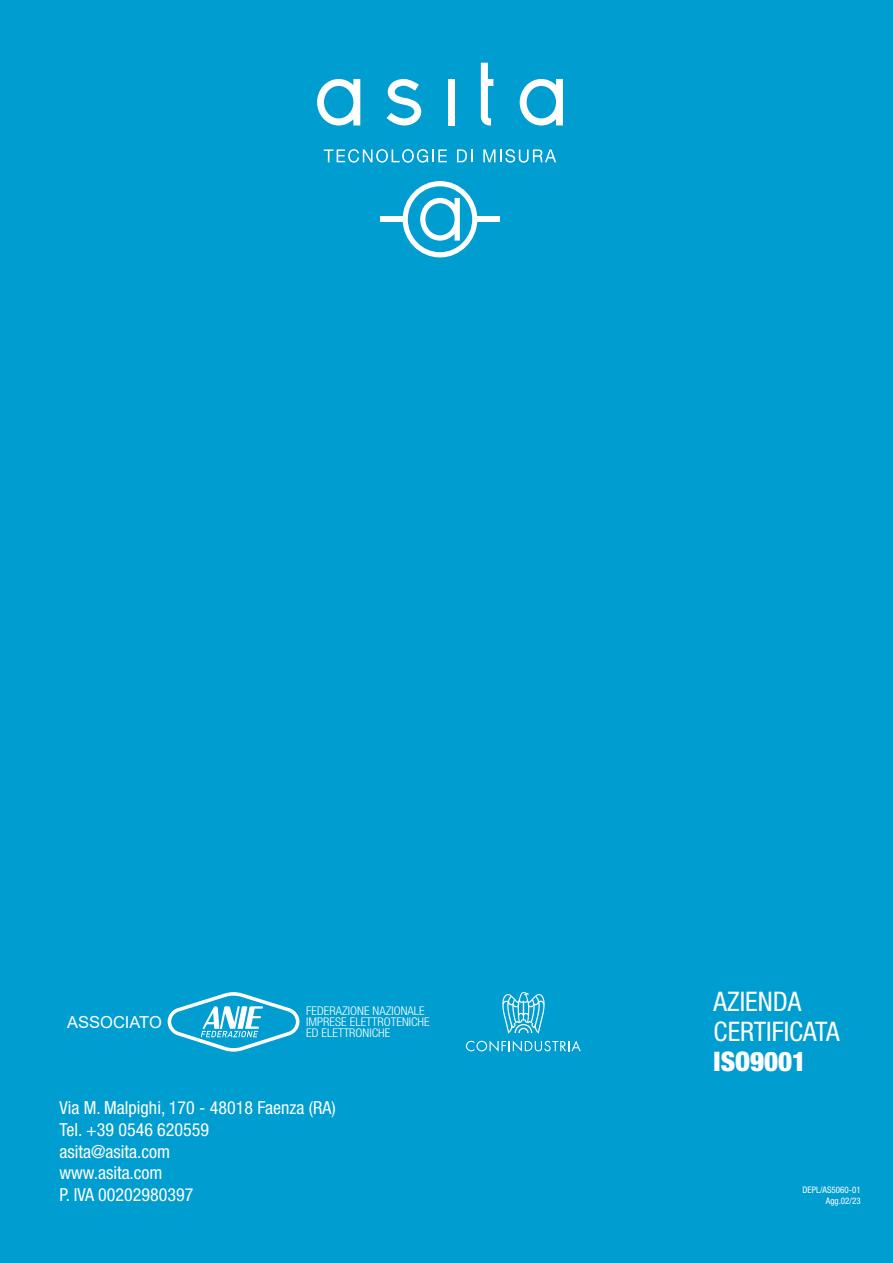
<style>
.page{position:relative;width:893px;height:1263px;background:#009dd0}
.page>*{position:absolute;margin:0;border:0;box-sizing:border-box;transform-origin:0 0}
.t1{font:condensed 27px/30px "Helvetica Neue LT Std";color:#fff}
.t2{font:900 condensed 27px "Helvetica Neue LT Std";color:#fff}
.t3{font:condensed 18px/21.6px "Helvetica Neue LT Std";color:#fff}
.t4{font:16.5px "Arial";color:#fff}
.t5{font:300 condensed 12px/11.2px "Helvetica Neue LT Std";color:#fff;scale:1.05 1}
.t6{font:condensed 9px/10.8px "Helvetica Neue LT Std";color:#fff;text-align:right}
</style>
<div class="page">
<svg style="left:502px;top:992px;width:43px;height:42px"></svg>
<svg style="left:466px;top:1040px;width:115px;height:12px"></svg>
<svg style="left:168px;top:992px;width:131px;height:60px"></svg>
<svg style="left:317px;top:79px;width:43px;height:46px"></svg>
<svg style="left:387px;top:79px;width:34px;height:46px"></svg>
<div style="left:448px;top:79px;width:7px;height:46px;background:#fff"></div>
<svg style="left:481px;top:63px;width:12px;height:62px"></svg>
<svg style="left:520px;top:79px;width:43px;height:46px"></svg>
<svg style="left:324px;top:149px;width:123px;height:14px"></svg>
<svg style="left:457px;top:149px;width:15px;height:13px"></svg>
<svg style="left:483px;top:149px;width:73px;height:14px"></svg>
<svg style="left:403px;top:181px;width:74px;height:76px"></svg>
<div style="left:380px;top:217px;width:25px;height:5px;background:#fff"></div>
<div style="left:475px;top:217px;width:25px;height:5px;background:#fff"></div>
<p class="t4" style="left:67px;top:1011px;width:96px">ASSOCIATO</p>
<p class="t5" style="left:306px;top:1005px;width:119px">FEDERAZIONE NAZIONALE<br>IMPRESE ELETTROTENICHE<br>ED ELETTRONICHE</p>
<p class="t3" style="left:59px;top:1097px;width:278px">Via M. Malpighi, 170 - 48018 Faenza (RA)<br>Tel. +39 0546 620559<br>asita@asita.com<br>www.asita.com<br>P. IVA 00202980397</p>
<h1 class="t1" style="left:714px;top:986px;width:128px">AZIENDA<br>CERTIFICATA</h1>
<h1 class="t2" style="left:714px;top:1045px;width:94px">ISO9001</h1>
<p class="t6" style="left:803px;top:1185px;width:60px">DEPL/AS5060-01<br>Agg.02/23</p>
</div>
